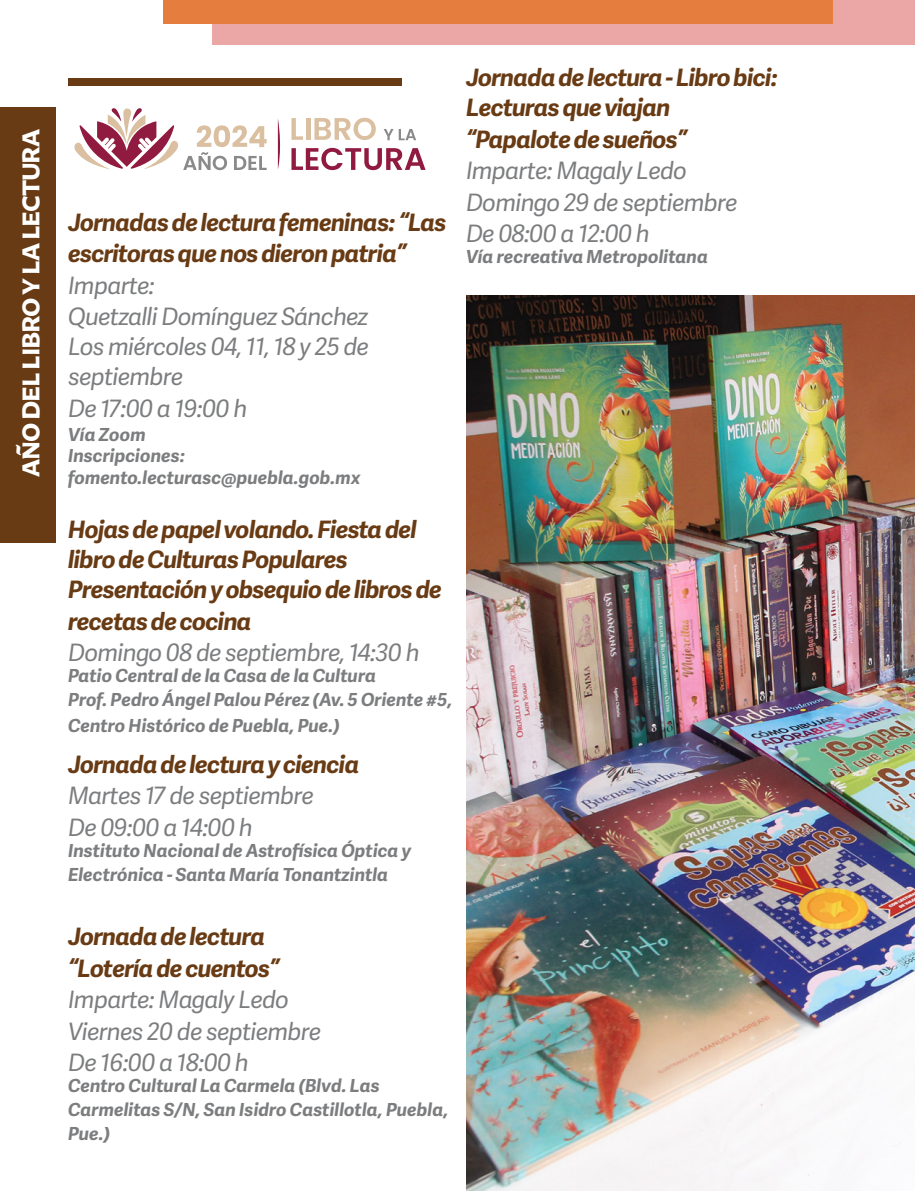
<style>
.page{position:relative;width:915px;height:1191px;background:#fff}
.page>*{position:absolute;margin:0;border:0;box-sizing:border-box;transform-origin:0 0}
.SUBS_T2{font:italic 700 24px/31.5px "Adelle Sans";letter-spacing:-.03em;color:#683b14}
.SUBS_T2-2{font:italic 24px/30px "Adelle Sans";letter-spacing:-.03em;color:#7c7d7f}
.TITULOS_1{font:900 24px "Heroica";letter-spacing:-.05em;color:#fff}
.SUBS_T2-3{font:italic 700 18px/24px "Adelle Sans";color:#7c7d7f}
</style>
<div class="page">
<img style="left:466px;top:295px;width:448px;height:896px">
<div style="left:0;top:107px;width:55px;height:436px;background:#683b14"></div>
<div style="left:68px;top:78px;width:334px;height:8px;background:#683b14"></div>
<div style="left:212px;top:0;width:702px;height:45px;background:#eba6a6"></div>
<div style="left:163px;top:0;width:670px;height:23px;background:#e57d3e"></div>
<svg style="left:278px;top:119px;width:3px;height:50px"></svg>
<svg style="left:383px;top:129px;width:33px;height:11px"></svg>
<svg style="left:74px;top:108px;width:192px;height:62px"></svg>
<svg style="left:291px;top:118px;width:12px;height:22px"></svg>
<hr style="left:306px;top:118px;width:4px;height:22px;background:#dac0a0">
<svg style="left:314px;top:118px;width:61px;height:22px"></svg>
<svg style="left:291px;top:148px;width:134px;height:22px"></svg>
<p class="TITULOS_1" style="left:15px;top:477px;width:349px;rotate:-90deg">AÑO DEL LIBRO Y LA LECTURA</p>
<p class="SUBS_T2" style="left:68px;top:206px;width:380px">Jornadas de lectura femeninas: “Las escritoras que nos dieron patria”</p>
<p class="SUBS_T2-2" style="left:68px;top:269px;width:88px">Imparte:</p>
<p class="SUBS_T2-2" style="left:68px;top:301px;width:302px">Quetzalli Domínguez Sánchez</p>
<p class="SUBS_T2-2" style="left:68px;top:331px;width:302px">Los miércoles 04, 11, 18 y 25 de septiembre</p>
<p class="SUBS_T2-2" style="left:68px;top:392px;width:181px">De 17:00 a 19:00 h</p>
<p class="SUBS_T2-3" style="left:68px;top:422px;width:79px">Vía Zoom</p>
<p class="SUBS_T2-3" style="left:68px;top:443px;width:119px">Inscripciones:</p>
<p class="SUBS_T2-3" style="left:68px;top:465px;width:294px">fomento.lecturasc@puebla.gob.mx</p>
<p class="SUBS_T2" style="left:68px;top:514px;width:350px;line-height:30px">Hojas de papel volando. Fiesta del libro de Culturas Populares</p>
<p class="SUBS_T2" style="left:68px;top:573px;width:375px">Presentación y obsequio de libros de recetas de cocina</p>
<p class="SUBS_T2-2" style="left:68px;top:637px;width:353px">Domingo 08 de septiembre, 14:30 h</p>
<p class="SUBS_T2-3" style="left:68px;top:663px;width:309px">Patio Central de la Casa de la Cultura</p>
<p class="SUBS_T2-3" style="left:68px;top:687px;width:386px;line-height:25.5px">Prof. Pedro Ángel Palou Pérez (Av. 5 Oriente #5,<br>Centro Histórico de Puebla, Pue.)</p>
<p class="SUBS_T2" style="left:68px;top:747px;width:293px">Jornada de lectura y ciencia</p>
<p class="SUBS_T2-2" style="left:68px;top:779px;width:247px">Martes 17 de septiembre</p>
<p class="SUBS_T2-2" style="left:68px;top:811px;width:186px">De 09:00 a 14:00 h</p>
<p class="SUBS_T2-3" style="left:68px;top:837px;width:344px">Instituto Nacional de Astrofísica Óptica y<br>Electrónica - Santa María Tonantzintla</p>
<p class="SUBS_T2" style="left:466px;top:62px;width:313px;line-height:30px">Jornada de lectura - Libro bici:<br>Lecturas que viajan</p>
<p class="SUBS_T2" style="left:466px;top:123px;width:223px">“Papalote de sueños”</p>
<p class="SUBS_T2-2" style="left:466px;top:155px;width:222px">Imparte: Magaly Ledo</p>
<p class="SUBS_T2-2" style="left:466px;top:186px;width:273px">Domingo 29 de septiembre</p>
<p class="SUBS_T2-2" style="left:466px;top:218px;width:185px">De 08:00 a 12:00 h</p>
<p class="SUBS_T2-3" style="left:466px;top:244px;width:243px">Vía recreativa Metropolitana</p>
<p class="SUBS_T2" style="left:68px;top:920px;width:198px">Jornada de lectura</p>
<p class="SUBS_T2" style="left:68px;top:951px;width:213px">“Lotería de cuentos”</p>
<p class="SUBS_T2-2" style="left:68px;top:983px;width:222px">Imparte: Magaly Ledo</p>
<p class="SUBS_T2-2" style="left:68px;top:1015px;width:255px">Viernes 20 de septiembre</p>
<p class="SUBS_T2-2" style="left:68px;top:1046px;width:182px">De 16:00 a 18:00 h</p>
<p class="SUBS_T2-3" style="left:68px;top:1073px;width:382px">Centro Cultural La Carmela (Blvd. Las<br>Carmelitas S/N, San Isidro Castillotla, Puebla,<br>Pue.)</p>
</div>
